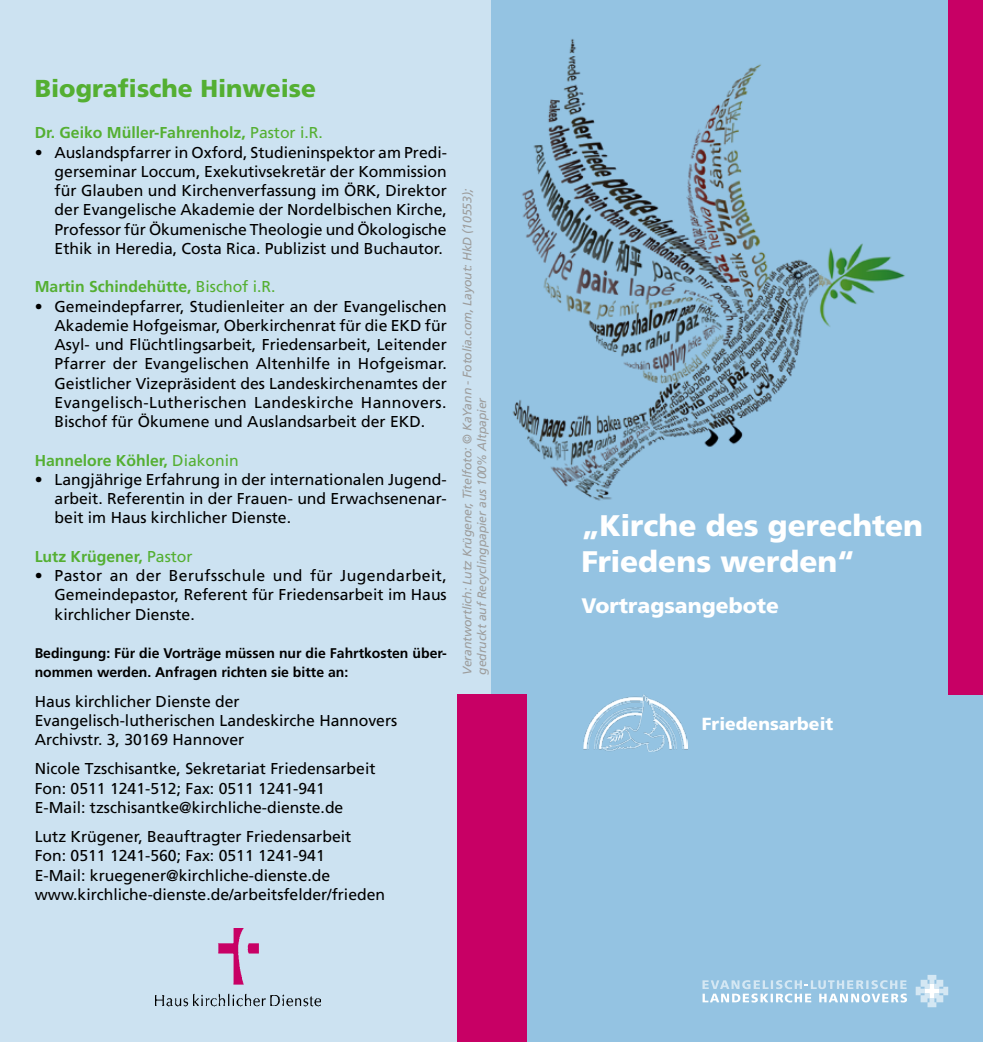
<style>
.page{position:relative;width:983px;height:1042px;background:#fff}
.page>*{position:absolute;margin:0;border:0;box-sizing:border-box;transform-origin:0 0}
.t1{font:900 29.75px/36.8px "Frutiger LT Com";color:#fff}
.t2{font:900 24.5px "Frutiger LT Com";color:#54af32}
.t3{font:900 21px "Frutiger LT Com";color:#fff}
.t4{font:900 17.5px "Frutiger LT Com";color:#fff}
.t5{font:15.75px/19.2px "Frutiger LT Com";color:#000;text-align:justify}
.t6{font:700 15.75px "Frutiger LT Com";color:#54af32}
.t7{font:700 14px/19.2px "Frutiger LT Com";color:#000}
.t8{font:italic 12.25px/14.7px "Frutiger LT Com";letter-spacing:-.01em;color:#9d9d9c}
.s1{font-weight:400}
</style>
<div class="page">
<div style="left:0;top:0;width:491px;height:1042px;background:#cce2f1"></div>
<div style="left:491px;top:0;width:491px;height:1042px;background:#94c3e2"></div>
<svg style="left:915px;top:975px;width:32px;height:32px"></svg>
<svg style="left:702px;top:980px;width:204px;height:22px"></svg>
<img style="left:156px;top:928px;width:165px;height:79px">
<div style="left:947px;top:0;width:35px;height:694px;background:#c80065"></div>
<div style="left:456px;top:694px;width:70px;height:348px;background:#c80065"></div>
<img style="left:512px;top:39px;width:393px;height:462px">
<img style="left:584px;top:694px;width:102px;height:57px">
<h2 class="t2" style="left:35px;top:73px;width:283px">Biografische Hinweise</h2>
<p class="t6" style="left:35px;top:124px;width:289px">Dr. Geiko Müller-Fahrenholz, <span class="s1">Pastor i.R.</span></p>
<p class="t5" style="left:55px;top:143px;width:394px;text-indent:-20px">• Auslandspfarrer in Oxford, Studieninspektor am Predi&shy;gerseminar Loccum, Exekutivsekretär der Kommission für Glauben und Kirchenverfassung im ÖRK, Direktor der Evangelische Akademie der Nordelbischen Kirche, Professor für Ökumenische Theologie und Ökologische Ethik in Heredia, Costa Rica. Publizist und Buchautor.</p>
<p class="t6" style="left:35px;top:278px;width:242px">Martin Schindehütte, <span class="s1">Bischof i.R.</span></p>
<p class="t5" style="left:55px;top:297px;width:393px;text-indent:-20px">• Gemeindepfarrer, Studienleiter an der Evangelischen Akademie Hofgeismar, Oberkirchenrat für die EKD für Asyl- und Flüchtlingsarbeit, Friedensarbeit, Leitender Pfarrer der Evangelischen Altenhilfe in Hofgeismar.<br>Geistlicher Vizepräsident des Landeskirchenamtes der Evangelisch-Lutherischen Landeskirche Hannovers.<br>Bischof für Ökumene und Auslandsarbeit der EKD.</p>
<p class="t6" style="left:35px;top:451px;width:205px">Hannelore Köhler, <span class="s1">Diakonin</span></p>
<p class="t5" style="left:55px;top:470px;width:393px;text-indent:-20px">• Langjährige Erfahrung in der internationalen Jugend&shy;arbeit. Referentin in der Frauen- und Erwachsenenar&shy;beit im Haus kirchlicher Dienste.</p>
<p class="t6" style="left:35px;top:547px;width:159px">Lutz Krügener, <span class="s1">Pastor</span></p>
<p class="t5" style="left:55px;top:566px;width:393px;text-indent:-20px">• Pastor an der Berufsschule und für Jugendarbeit, Gemeindepastor, Referent für Friedensarbeit im Haus kirchlicher Dienste.</p>
<p class="t7" style="left:35px;top:644px;width:413px">Bedingung: Für die Vorträge müssen nur die Fahrtkosten über&shy;nommen werden. Anfragen richten sie bitte an:</p>
<p class="t5" style="left:35px;top:691px;width:364px;text-align:left">Haus kirchlicher Dienste der<br>Evangelisch-lutherischen Landeskirche Hannovers<br>Archivstr. 3, 30169 Hannover</p>
<p class="t5" style="left:35px;top:759px;width:342px;text-align:left">Nicole Tzschisantke, Sekretariat Friedensarbeit<br>Fon: 0511 1241-512; Fax: 0511 1241-941<br>E-Mail: tzschisantke@kirchliche-dienste.de</p>
<p class="t5" style="left:35px;top:827px;width:352px;text-align:left">Lutz Krügener, Beauftragter Friedensarbeit Fon: 0511 1241-560; Fax: 0511 1241-941<br>E-Mail: kruegener@kirchliche-dienste.de www.kirchliche-dienste.de/arbeitsfelder/frieden</p>
<p class="t8" style="left:459px;top:675px;width:488px;rotate:-90deg">Verantwortlich: Lutz Krügener, Titelfoto: © KaYann - Fotolia.com, Layout: HkD (10553); gedruckt auf Recyclingpapier aus 100% Altpapier</p>
<h1 class="t1" style="left:581px;top:507px;width:343px">„Kirche des gerechten<br>Friedens werden“</h1>
<h3 class="t3" style="left:581px;top:592px;width:199px">Vortragsangebote</h3>
<p class="t4" style="left:701px;top:713px;width:133px">Friedensarbeit</p>
</div>
